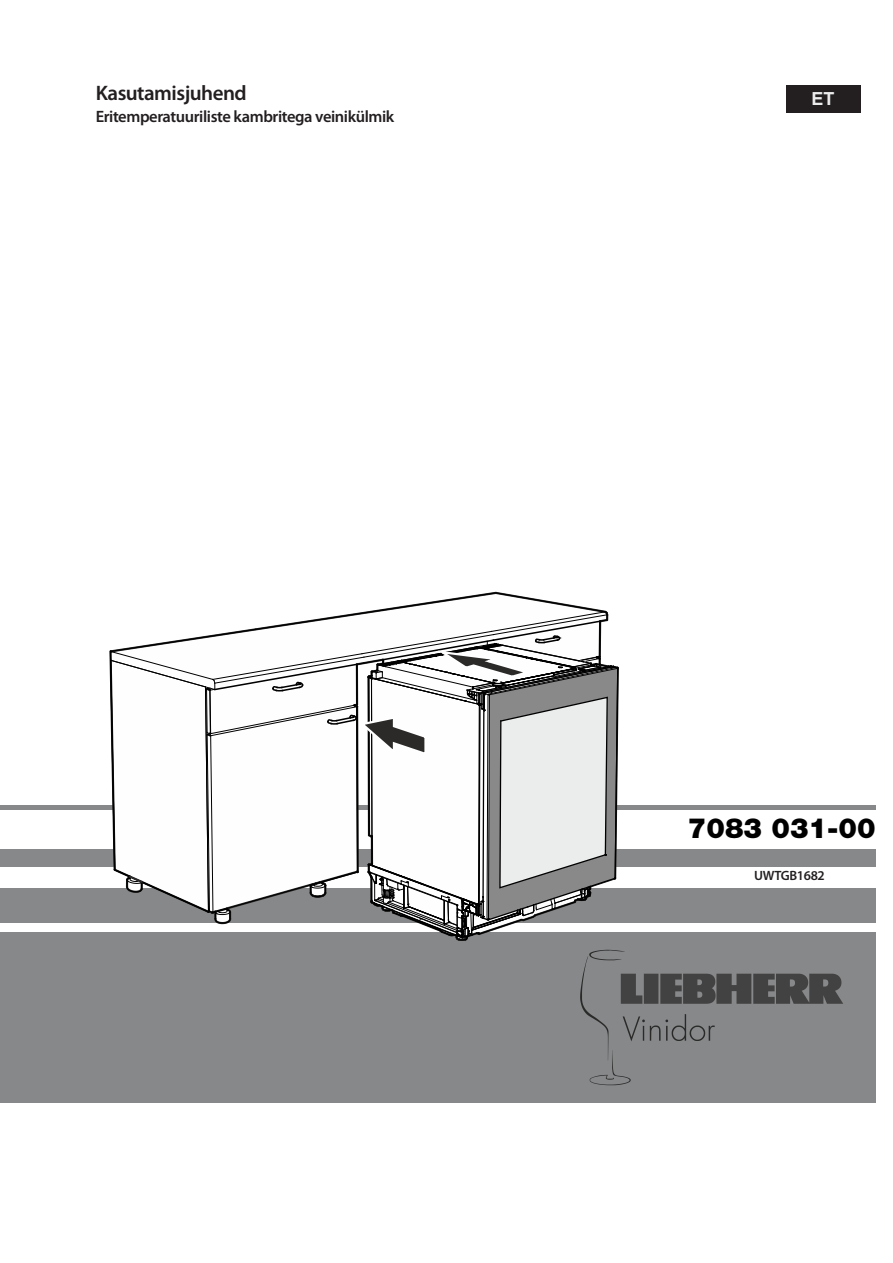
<style>
.page{position:relative;width:893px;height:1263px;background:#fff}
.page>*{position:absolute;margin:0;border:0;box-sizing:border-box;transform-origin:0 0}
.t1{font:900 27.75px "Helvetica Neue LT";color:#000}
.Grundig_pealdis_1A{font:600 21px "Myriad Pro";letter-spacing:-.025em;color:#231f20}
.t2{font:700 18px "Arial";color:#ececec}
.Harman_pealdis_3__11{font:600 16.5px "Myriad Pro";letter-spacing:-.025em;color:#231f20}
.Harman_s_bold_9{font:600 13.5px "Myriad Pro";letter-spacing:-.025em;color:#231f20}
</style>
<div class="page">
<div style="left:0;top:932px;width:876px;height:171px;background:#87888a"></div>
<div style="left:0;top:888px;width:876px;height:35px;background:#87888a"></div>
<div style="left:0;top:849px;width:876px;height:17px;background:#87888a"></div>
<div style="left:0;top:805px;width:876px;height:5px;background:#87888a"></div>
<div style="left:786px;top:85px;width:74px;height:28px;background:#231f20"></div>
<svg style="left:109px;top:591px;width:734px;height:495px"></svg>
<div style="left:696px;top:870px;width:182px;height:14px;background:#fff"></div>
<p class="Grundig_pealdis_1A" style="left:96px;top:80px;width:153px">Kasutamisjuhend</p>
<p class="Harman_pealdis_3__11" style="left:96px;top:106px;width:300px">Eritemperatuuriliste kambritega veinikülmik</p>
<p class="t2" style="left:811px;top:86px;width:25px">ET</p>
<p class="t1" style="left:688px;top:811px;width:189px">7083 031-00</p>
<p class="Harman_s_bold_9" style="left:754px;top:867px;width:72px">UWTGB1682</p>
</div>
